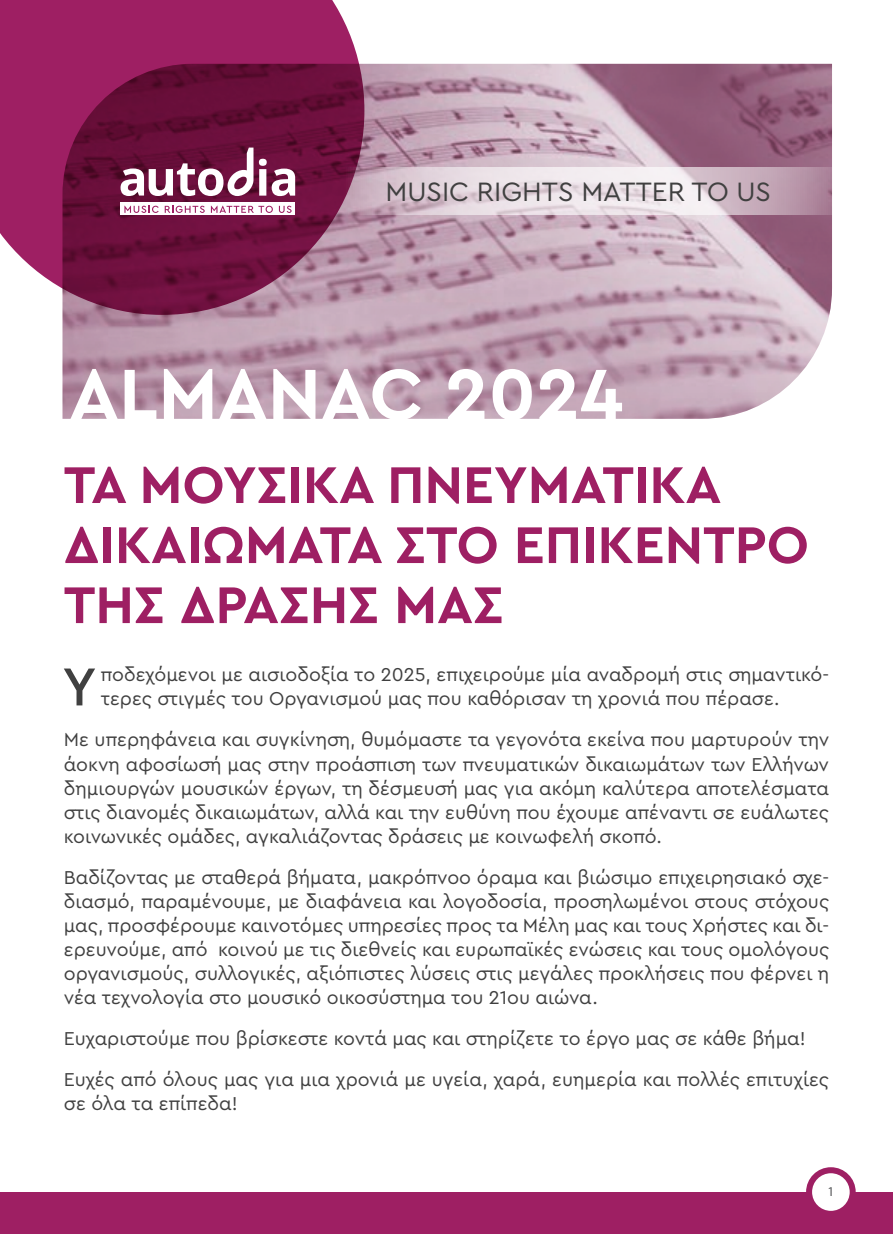
<style>
.page{position:relative;width:893px;height:1234px;background:#fff}
.page>*{position:absolute;margin:0;border:0;box-sizing:border-box;transform-origin:0 0}
.t1{font:700 75px "Cera Pro";color:#fff}
.t2{font:500 55.8px "Cera Pro";color:#404040}
.t3{font:700 54px/60px "Cera Pro";color:#9e1f63}
.t4{font:27.75px "Cera Pro";color:#404040}
.t5{font:19.5px/24px "Cera Pro";color:#404040}
.t6{font:13.5px "Myriad Pro";color:#58595b}
</style>
<div class="page">
<div style="left:0;top:1191px;width:893px;height:42px;background:#9e1f63"></div>
<svg style="left:809px;top:1169px;width:44px;height:44px"></svg>
<div style="left:806px;top:1166px;width:50px;height:50px;border:6px solid #9e1f63;border-radius:50%"></div>
<svg style="left:0;top:0;width:364px;height:315px;background:#a83673"></svg>
<img style="left:63px;top:64px;width:769px;height:354px">
<svg style="left:325px;top:167px;width:507px;height:48px;background:#d5c0cc"></svg>
<svg style="left:259px;top:159px;width:36px;height:37px"></svg>
<svg style="left:121px;top:147px;width:132px;height:49px"></svg>
<div style="left:120px;top:203px;width:175px;height:12px;background:#fff"></div>
<svg style="left:124px;top:206px;width:35px;height:7px"></svg>
<svg style="left:165px;top:206px;width:40px;height:7px"></svg>
<svg style="left:211px;top:206px;width:62px;height:7px"></svg>
<svg style="left:279px;top:206px;width:13px;height:7px"></svg>
<h3 class="t4" style="left:386px;top:173px;width:387px">MUSIC RIGHTS MATTER TO US</h3>
<h1 class="t1" style="left:69px;top:344px;width:555px">ALMANAC 2024</h1>
<h3 class="t3" style="left:64px;top:452px;width:746px">ΤΑ ΜΟΥΣΙΚΆ ΠΝΕΥΜΑΤΙΚΆ<br>ΔΙΚΑΙΏΜΑΤΑ ΣΤΟ ΕΠΊΚΕΝΤΡΟ<br>ΤΗΣ ΔΡΆΣΗΣ ΜΑΣ</h3>
<h2 class="t2" style="left:62px;top:649px;width:36px">Υ</h2>
<p class="t5" style="left:101px;top:662px;width:730px">ποδεχόμενοι με αισιοδοξία το 2025, επιχειρούμε μία αναδρομή στις σημαντικό&shy;τερες στιγμές του Οργανισμού μας που καθόρισαν τη χρονιά που πέρασε.</p>
<p class="t5" style="left:64px;top:727px;width:767px;text-align:justify">Με υπερηφάνεια και συγκίνηση, θυμόμαστε τα γεγονότα εκείνα που μαρτυρούν την άοκνη αφοσίωσή μας στην προάσπιση των πνευματικών δικαιωμάτων των Ελλήνων δημιουργών μουσικών έργων, τη δέσμευσή μας για ακόμη καλύτερα αποτελέσματα στις διανομές δικαιωμάτων, αλλά και την ευθύνη που έχουμε απέναντι σε ευάλωτες κοινωνικές ομάδες, αγκαλιάζοντας δράσεις με κοινωφελή σκοπό.</p>
<p class="t5" style="left:64px;top:864px;width:767px;text-align:justify">Βαδίζοντας με σταθερά βήματα, μακρόπνοο όραμα και βιώσιμο επιχειρησιακό σχε&shy;διασμό, παραμένουμε, με διαφάνεια και λογοδοσία, προσηλωμένοι στους στόχους μας, προσφέρουμε καινοτόμες υπηρεσίες προς τα Μέλη μας και τους Χρήστες και δι&shy;ερευνούμε, από κοινού με τις διεθνείς και ευρωπαϊκές ενώσεις και τους ομολόγους οργανισμούς, συλλογικές, αξιόπιστες λύσεις στις μεγάλες προκλήσεις που φέρνει η νέα τεχνολογία στο μουσικό οικοσύστημα του 21ου αιώνα.</p>
<p class="t5" style="left:64px;top:1016px;width:767px;line-height:41px">Ευχαριστούμε που βρίσκεστε κοντά μας και στηρίζετε το έργο μας σε κάθε βήμα!<br>Ευχές από όλους μας για μια χρονιά με υγεία, χαρά, ευημερία και πολλές επιτυχίες</p>
<p class="t5" style="left:64px;top:1090px;width:175px">σε όλα τα επίπεδα!</p>
<p class="t6" style="left:827px;top:1182px;width:8px">1</p>
</div>
